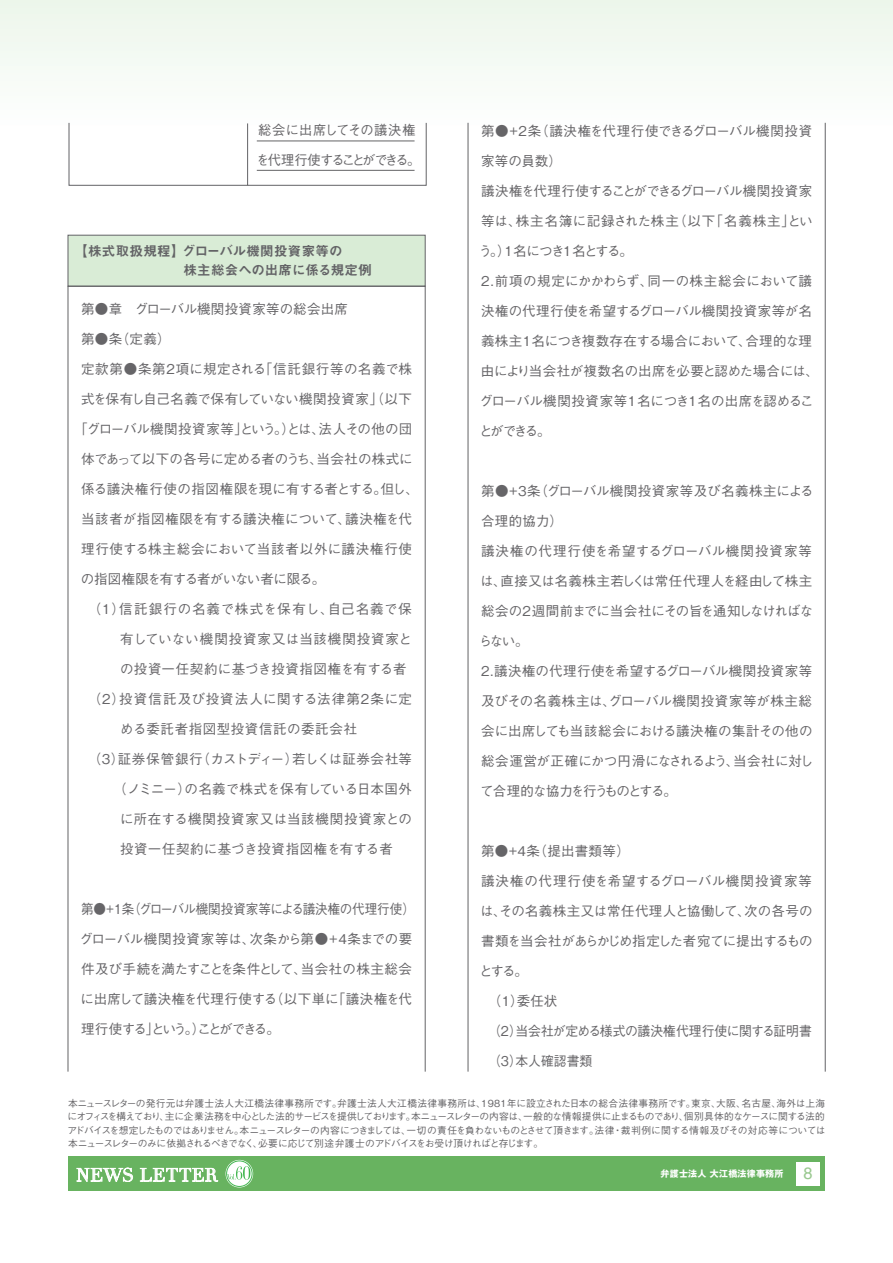
<style>
.page{position:relative;width:893px;height:1263px;background:#fff}
.page>*{position:absolute;margin:0;border:0;box-sizing:border-box;transform-origin:0 0}
.t1{font:18px "Didot";letter-spacing:.03em;color:#fff}
.t2{font:500 13.5px "Gothic BBB Pro";letter-spacing:.005em;color:#666568}
.t3{font:500 13.5px "Gothic BBB Pro";letter-spacing:-.025em;color:#666568}
.t4{font:500 13.5px "Gothic BBB Pro";letter-spacing:-.015em;color:#666568}
.t5{font:500 13.5px "Gothic BBB Pro";letter-spacing:-.05em;color:#666568}
.t6{font:500 13.5px "Gothic BBB Pro";letter-spacing:.05em;color:#666568}
.t7{font:500 13.5px "Gothic BBB Pro";letter-spacing:.065em;color:#666568}
.t8{font:500 13.5px "Gothic BBB Pro";letter-spacing:.045em;color:#666568}
.t9{font:500 13.5px "Gothic BBB Pro";letter-spacing:.025em;color:#666568}
.t10{font:500 13.5px "Gothic BBB Pro";letter-spacing:-.09em;color:#666568}
.t11{font:500 13.5px "Gothic BBB Pro";letter-spacing:-.015em;color:#666568;scale:.93 1}
.t12{font:500 13.5px "Gothic BBB Pro";letter-spacing:-.015em;color:#666568;scale:.95 1}
.t13{font:13.5px/19.5px "Midashi Go Pro MB31";letter-spacing:-.005em;color:#636366}
.t14{font:500 13.5px "Gothic BBB Pro";letter-spacing:.07em;color:#666568}
.t15{font:500 13.5px "Gothic BBB Pro";letter-spacing:.035em;color:#666568}
.t16{font:500 13.5px "Gothic BBB Pro";letter-spacing:-.065em;color:#666568}
.t17{font:500 13.5px "Gothic BBB Pro";letter-spacing:.055em;color:#666568}
.t18{font:500 13.5px "Gothic BBB Pro";letter-spacing:.03em;color:#666568}
.t19{font:500 13.5px "Gothic BBB Pro";letter-spacing:.06em;color:#666568}
.t20{font:500 13.5px "Gothic BBB Pro";letter-spacing:.075em;color:#666568}
.t21{font:500 13.5px "Gothic BBB Pro";letter-spacing:-.045em;color:#666568}
.t22{font:500 13.5px "Gothic BBB Pro";letter-spacing:-.17em;color:#666568}
.t23{font:500 13.5px "Gothic BBB Pro";letter-spacing:-.13em;color:#666568}
.t24{font:500 13.5px "Gothic BBB Pro";letter-spacing:.005em;color:#666568;scale:.95 1}
.t25{font:13.5px "Midashi Go Pro MB31";letter-spacing:.025em;color:#636366}
.t26{font:500 9.75px/13.5px "Gothic BBB Pro";letter-spacing:-.075em;color:#666568;text-align:justify}
.t27{font:700 9px "Gothic MB101 Pro";letter-spacing:.025em;color:#fff}
.s1{font-family:"Helvetica";font-weight:400;font-size:16.5px;color:#99c88f}
</style>
<div class="page">
<div style="left:68px;top:235px;width:358px;height:52px;background:#d9ecd6;border:1px solid #636366"></div>
<hr style="left:468px;top:123px;width:1px;height:948px;background:#636366">
<hr style="left:825px;top:123px;width:1px;height:948px;background:#636366">
<svg style="left:68px;top:122px;width:359px;height:64px"></svg>
<hr style="left:257px;top:141px;width:158px;height:1px;background:#636366">
<hr style="left:257px;top:170px;width:158px;height:1px;background:#636366">
<div style="left:68px;top:1157px;width:757px;height:34px;background:#68b360"></div>
<div style="left:796px;top:1162px;width:24px;height:23px;background:#fff"></div>
<svg style="left:77px;top:1168px;width:56px;height:13px"></svg>
<svg style="left:140px;top:1168px;width:78px;height:14px"></svg>
<svg style="left:226px;top:1160px;width:27px;height:27px"></svg>
<div style="left:226px;top:1161px;width:26px;height:25px;border:1px solid #43b750;border-radius:50%"></div>
<svg style="left:227px;top:1166px;width:23px;height:14px"></svg>
<p class="t9" style="left:258px;top:119px;width:159px">総会に出席してその議決権</p>
<p class="t23" style="left:256px;top:149px;width:166px">を代理行使することができる。</p>
<p class="t25" style="left:74px;top:240px;width:112px">【株式取扱規程】</p>
<p class="t13" style="left:182px;top:239px;width:191px">グローバル機関投資家等の<br>株主総会への出席に係る規定例</p>
<p class="t2" style="left:81px;top:298px;width:268px">第●章　グローバル機関投資家等の総会出席</p>
<p class="t2" style="left:81px;top:328px;width:91px">第●条（定義）</p>
<p class="t17" style="left:81px;top:358px;width:333px">定款第●条第2項に規定される「信託銀行等の名義で株</p>
<p class="t3" style="left:81px;top:388px;width:333px">式を保有し自己名義で保有していない機関投資家」（以下</p>
<p class="t2" style="left:74px;top:418px;width:339px">「グローバル機関投資家等」という。）とは、法人その他の団</p>
<p class="t2" style="left:81px;top:448px;width:333px">体であって以下の各号に定める者のうち、当会社の株式に</p>
<p class="t2" style="left:81px;top:478px;width:339px">係る議決権行使の指図権限を現に有する者とする。但し、</p>
<p class="t2" style="left:81px;top:508px;width:333px">当該者が指図権限を有する議決権について、議決権を代</p>
<p class="t19" style="left:81px;top:538px;width:333px">理行使する株主総会において当該者以外に議決権行使</p>
<p class="t21" style="left:81px;top:568px;width:246px">の指図権限を有する者がいない者に限る。</p>
<p class="t7" style="left:88px;top:598px;width:326px">（1）信託銀行の名義で株式を保有し、自己名義で保</p>
<p class="t7" style="left:120px;top:628px;width:294px">有していない機関投資家又は当該機関投資家と</p>
<p class="t2" style="left:120px;top:658px;width:288px">の投資一任契約に基づき投資指図権を有する者</p>
<p class="t20" style="left:88px;top:688px;width:326px">（2）投資信託及び投資法人に関する法律第2条に定</p>
<p class="t8" style="left:120px;top:718px;width:239px">める委託者指図型投資信託の委託会社</p>
<p class="t2" style="left:88px;top:748px;width:326px">（3）証券保管銀行（カストディー）若しくは証券会社等</p>
<p class="t2" style="left:113px;top:778px;width:300px">（ノミニー）の名義で株式を保有している日本国外</p>
<p class="t8" style="left:120px;top:808px;width:294px">に所在する機関投資家又は当該機関投資家との</p>
<p class="t2" style="left:120px;top:838px;width:274px">投資一任契約に基づき投資指図権を有する者</p>
<p class="t11" style="left:81px;top:898px;width:361px">第●+1条（グローバル機関投資家等による議決権の代理行使）</p>
<p class="t4" style="left:79px;top:928px;width:334px">グローバル機関投資家等は、次条から第●+4条までの要</p>
<p class="t2" style="left:81px;top:958px;width:333px">件及び手続を満たすことを条件として、当会社の株主総会</p>
<p class="t2" style="left:80px;top:988px;width:333px">に出席して議決権を代理行使する（以下単に「議決権を代</p>
<p class="t22" style="left:81px;top:1018px;width:200px">理行使する」という。）ことができる。</p>
<p class="t2" style="left:481px;top:120px;width:333px">第●+2条（議決権を代理行使できるグローバル機関投資</p>
<p class="t2" style="left:481px;top:150px;width:83px">家等の員数）</p>
<p class="t5" style="left:481px;top:180px;width:333px">議決権を代理行使することができるグローバル機関投資家</p>
<p class="t14" style="left:481px;top:210px;width:333px">等は、株主名簿に記録された株主（以下「名義株主」とい</p>
<p class="t10" style="left:479px;top:240px;width:156px">う。）1名につき1名とする。</p>
<p class="t2" style="left:481px;top:270px;width:333px">2.前項の規定にかかわらず、同一の株主総会において議</p>
<p class="t2" style="left:481px;top:300px;width:333px">決権の代理行使を希望するグローバル機関投資家等が名</p>
<p class="t4" style="left:481px;top:330px;width:333px">義株主1名につき複数存在する場合において、合理的な理</p>
<p class="t3" style="left:481px;top:360px;width:339px">由により当会社が複数名の出席を必要と認めた場合には、</p>
<p class="t2" style="left:479px;top:390px;width:336px">グローバル機関投資家等1名につき1名の出席を認めるこ</p>
<p class="t2" style="left:479px;top:420px;width:73px">とができる。</p>
<p class="t15" style="left:481px;top:480px;width:334px">第●+3条（グローバル機関投資家等及び名義株主による</p>
<p class="t2" style="left:481px;top:510px;width:83px">合理的協力）</p>
<p class="t6" style="left:481px;top:540px;width:333px">議決権の代理行使を希望するグローバル機関投資家等</p>
<p class="t9" style="left:480px;top:570px;width:333px">は、直接又は名義株主若しくは常任代理人を経由して株主</p>
<p class="t16" style="left:481px;top:600px;width:334px">総会の2週間前までに当会社にその旨を通知しなければな</p>
<p class="t2" style="left:479px;top:630px;width:51px">らない。</p>
<p class="t2" style="left:481px;top:660px;width:333px">2.議決権の代理行使を希望するグローバル機関投資家等</p>
<p class="t18" style="left:481px;top:690px;width:333px">及びその名義株主は、グローバル機関投資家等が株主総</p>
<p class="t2" style="left:481px;top:720px;width:333px">会に出席しても当該総会における議決権の集計その他の</p>
<p class="t2" style="left:481px;top:750px;width:334px">総会運営が正確にかつ円滑になされるよう、当会社に対し</p>
<p class="t10" style="left:480px;top:780px;width:199px">て合理的な協力を行うものとする。</p>
<p class="t2" style="left:481px;top:840px;width:150px">第●+4条（提出書類等）</p>
<p class="t6" style="left:481px;top:870px;width:333px">議決権の代理行使を希望するグローバル機関投資家等</p>
<p class="t2" style="left:480px;top:900px;width:334px">は、その名義株主又は常任代理人と協働して、次の各号の</p>
<p class="t5" style="left:481px;top:930px;width:333px">書類を当会社があらかじめ指定した者宛てに提出するもの</p>
<p class="t2" style="left:479px;top:960px;width:50px">とする。</p>
<p class="t2" style="left:488px;top:990px;width:71px">（1）委任状</p>
<p class="t12" style="left:488px;top:1020px;width:342px">（2）当会社が定める様式の議決権代理行使に関する証明書</p>
<p class="t24" style="left:488px;top:1050px;width:111px">（3）本人確認書類</p>
<p class="t26" style="left:68px;top:1095px;width:759px">本ニュースレターの発行元は弁護士法人大江橋法律事務所です。弁護士法人大江橋法律事務所は、1981年に設立された日本の総合法律事務所です。東京、大阪、名古屋、海外は上海にオフィスを構えており、主に企業法務を中心とした法的サービスを提供しております。本ニュースレターの内容は、一般的な情報提供に止まるものであり、個別具体的なケースに関する法的アドバイスを想定したものではありません。本ニュースレターの内容につきましては、一切の責任を負わないものとさせて頂きます。法律・裁判例に関する情報及びその対応等については本ニュースレターのみに依拠されるべきでなく、必要に応じて別途弁護士のアドバイスをお受け頂ければと存じます。</p>
<h1 class="t1" style="left:77px;top:1164px;width:143px">NEWS LETTER</h1>
<p class="t27" style="left:661px;top:1166px;width:153px">弁護士法人 大江橋法律事務所 <span class="s1">8</span></p>
</div>
